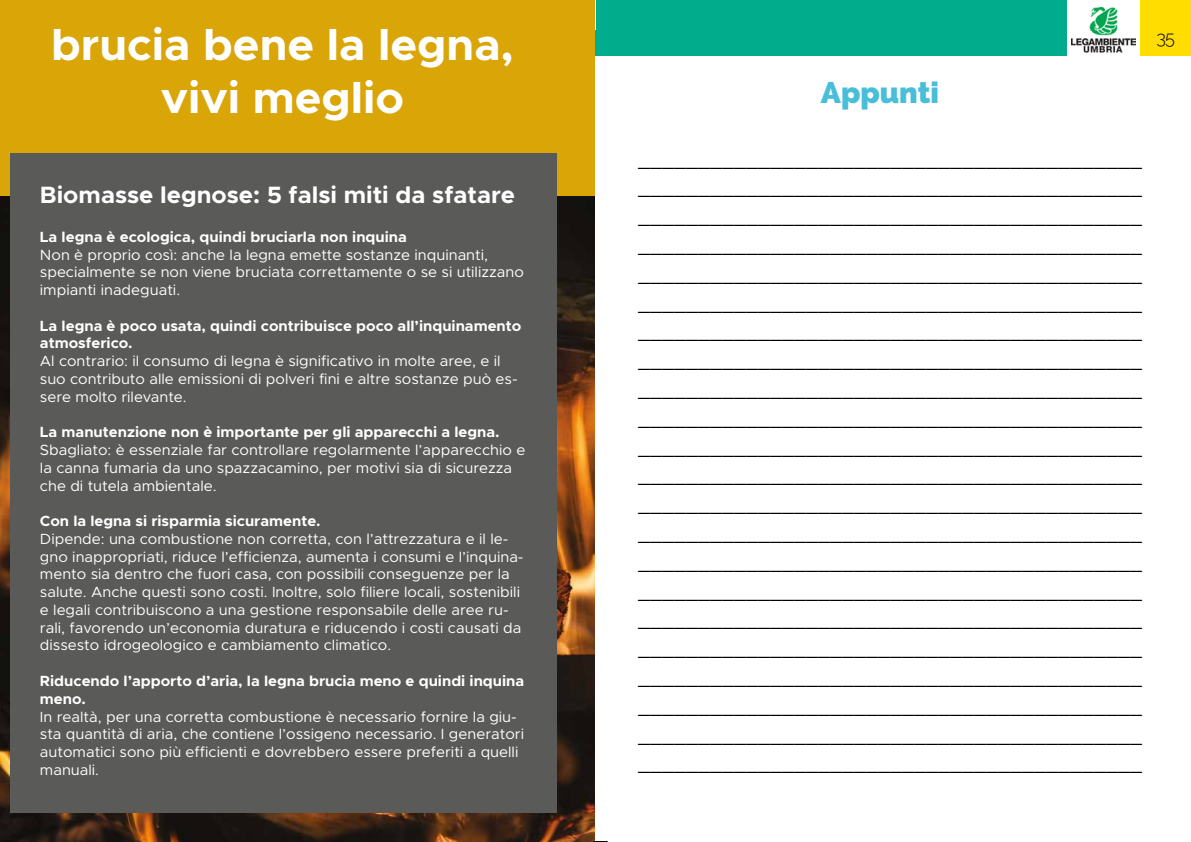
<style>
.page{position:relative;width:1191px;height:842px;background:#fff}
.page>*{position:absolute;margin:0;border:0;box-sizing:border-box;transform-origin:0 0}
.t1{font:700 44.4px/53.3px "Metropolis";color:#fff;text-align:center}
.t2{font:800 30px "Raleway";color:#49bed8}
.t3{font:italic 24px/28.8px "Minion Pro";color:#000;text-align:justify}
.t4{font:700 23.7px "Metropolis";color:#fff}
.t5{font:300 18px "Raleway";color:#000}
.t6{font:14.8px/17.8px "Metropolis";color:#fff}
.t7{font:700 14.8px/17.8px "Metropolis";color:#fff}
</style>
<div class="page">
<div style="left:596px;top:0;width:471px;height:56px;background:#00ac8b"></div>
<div style="left:1140px;top:0;width:51px;height:56px;background:#fd0"></div>
<img style="left:1071px;top:7px;width:64px;height:46px">
<div style="left:0;top:0;width:595px;height:420px;background:#daa507"></div>
<img style="left:0;top:196px;width:595px;height:646px">
<div style="left:10px;top:153px;width:547px;height:659px;background:#5a5a59"></div>
<svg style="left:585px;top:841px;width:22px;height:1px"></svg>
<h1 class="t1" style="left:51px;top:18px;width:464px">brucia bene la legna, vivi meglio</h1>
<h3 class="t4" style="left:40px;top:179px;width:477px">Biomasse legnose: 5 falsi miti da sfatare</h3>
<p class="t7" style="left:40px;top:228px;width:368px">La legna è ecologica, quindi bruciarla non inquina</p>
<p class="t6" style="left:40px;top:245px;width:485px">Non è proprio così: anche la legna emette sostanze inquinanti, specialmente se non viene bruciata correttamente o se si utilizzano impianti inadeguati.</p>
<p class="t7" style="left:40px;top:317px;width:483px">La legna è poco usata, quindi contribuisce poco all’inquinamento atmosferico.</p>
<p class="t6" style="left:40px;top:352px;width:479px">Al contrario: il consumo di legna è significativo in molte aree, e il suo contributo alle emissioni di polveri fini e altre sostanze può es&shy;sere molto rilevante.</p>
<p class="t7" style="left:40px;top:423px;width:461px">La manutenzione non è importante per gli apparecchi a legna.</p>
<p class="t6" style="left:40px;top:441px;width:487px">Sbagliato: è essenziale far controllare regolarmente l’apparecchio e la canna fumaria da uno spazzacamino, per motivi sia di sicurezza che di tutela ambientale.</p>
<p class="t7" style="left:40px;top:512px;width:282px">Con la legna si risparmia sicuramente.</p>
<p class="t6" style="left:40px;top:530px;width:485px">Dipende: una combustione non corretta, con l’attrezzatura e il le&shy;gno inappropriati, riduce l’efficienza, aumenta i consumi e l’inquina&shy;mento sia dentro che fuori casa, con possibili conseguenze per la salute. Anche questi sono costi. Inoltre, solo filiere locali, sostenibili e legali contribuiscono a una gestione responsabile delle aree ru&shy;rali, favorendo un’economia duratura e riducendo i costi causati da dissesto idrogeologico e cambiamento climatico.</p>
<p class="t7" style="left:40px;top:672px;width:486px">Riducendo l’apporto d’aria, la legna brucia meno e quindi inquina meno.</p>
<p class="t6" style="left:40px;top:707px;width:485px">In realtà, per una corretta combustione è necessario fornire la giu&shy;sta quantità di aria, che contiene l’ossigeno necessario. I generatori automatici sono più efficienti e dovrebbero essere preferiti a quelli manuali.</p>
<h2 class="t2" style="left:821px;top:75px;width:120px">Appunti</h2>
<p class="t5" style="left:1156px;top:24px;width:20px">35</p>
<p class="t3" style="left:638px;top:143px;width:505px">__________________________________________ __________________________________________ __________________________________________ __________________________________________ __________________________________________ __________________________________________ __________________________________________ __________________________________________ __________________________________________ __________________________________________ __________________________________________ __________________________________________ __________________________________________ __________________________________________ __________________________________________ __________________________________________ __________________________________________ __________________________________________ __________________________________________ __________________________________________ __________________________________________ __________________________________________</p>
</div>
